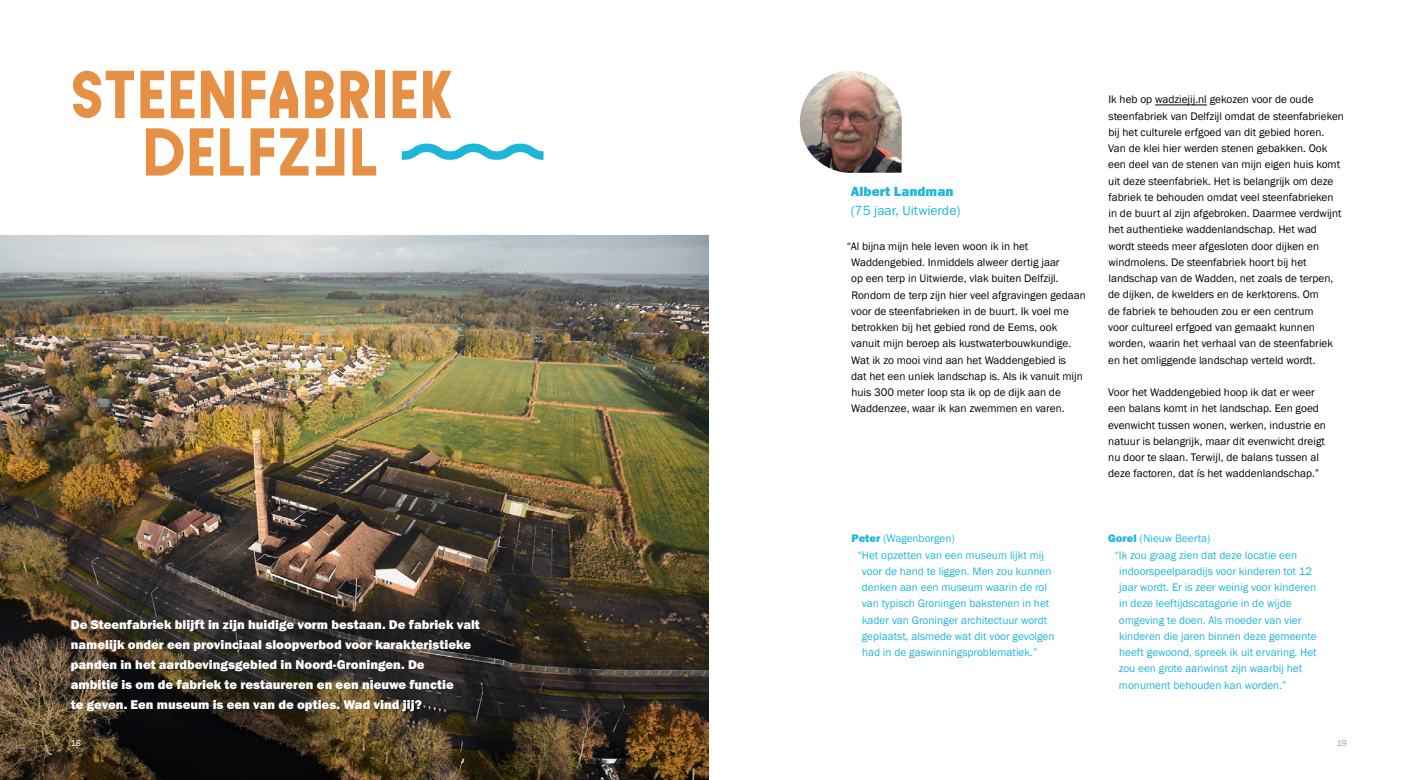
<style>
.page{position:relative;width:1418px;height:780px;background:#fff}
.page>*{position:absolute;margin:0;border:0;box-sizing:border-box;transform-origin:0 0}
.t1{font:67.5px/57.5px "Stormvloed";color:#e69045;text-align:center}
.t2{font:13.75px "Franklin Gothic URW Boo";color:#1cb6d8}
.t3{font:13.75px "Franklin Gothic URW Hea";color:#1cb6d8}
.t4{font:13.12px/20px "Franklin Gothic URW Hea";color:#fff}
.t5{font:11.25px/16.2px "Franklin Gothic";color:#000}
.t6{font:11.25px/16.2px "Franklin Gothic";color:#1cb6d8}
.t7{font:11.25px "Franklin Gothic URW Boo";color:#1cb6d8}
.t8{font:8.75px "Franklin Gothic";color:#fff}
.t9{font:8.75px "Franklin Gothic";color:#9d9d9c}
.s1{font-family:"Franklin Gothic URW Hea"}
</style>
<div class="page">
<hr style="left:1155px;top:105px;width:51px;height:1px;background:#000">
<img style="left:0;top:235px;width:709px;height:545px">
<img style="left:799px;top:71px;width:102px;height:102px">
<svg style="left:402px;top:144px;width:141px;height:16px"></svg>
<h1 class="t1" style="left:71px;top:66px;width:384px">STEENFABRIEK<br>DELFZIJL</h1>
<p class="t3" style="left:850px;top:183px;width:104px">Albert Landman</p>
<p class="t2" style="left:850px;top:202px;width:111px">(75 jaar, Uitwierde)</p>
<p class="t5" style="left:851px;top:238px;width:236px;text-indent:-4px">“Al bijna mijn hele leven woon ik in het Waddengebied. Inmiddels alweer dertig jaar<br>op een terp in Uitwierde, vlak buiten Delfzijl.<br>Rondom de terp zijn hier veel afgravingen gedaan voor de steenfabrieken in de buurt. Ik voel me betrokken bij het gebied rond de Eems, ook vanuit mijn beroep als kustwaterbouwkundige.<br>Wat ik zo mooi vind aan het Waddengebied is<br>dat het een uniek landschap is. Als ik vanuit mijn huis 300 meter loop sta ik op de dijk aan de Waddenzee, waar ik kan zwemmen en varen.</p>
<p class="t5" style="left:1108px;top:92px;width:237px">Ik heb op wadziejij.nl gekozen voor de oude steenfabriek van Delfzijl omdat de steenfabrieken bij het culturele erfgoed van dit gebied horen.<br>Van de klei hier werden stenen gebakken. Ook een deel van de stenen van mijn eigen huis komt uit deze steenfabriek. Het is belangrijk om deze fabriek te behouden omdat veel steenfabrieken in de buurt al zijn afgebroken. Daarmee verdwijnt het authentieke waddenlandschap. Het wad wordt steeds meer afgesloten door dijken en windmolens. De steenfabriek hoort bij het landschap van de Wadden, net zoals de terpen, de dijken, de kwelders en de kerktorens. Om<br>de fabriek te behouden zou er een centrum<br>voor cultureel erfgoed van gemaakt kunnen worden, waarin het verhaal van de steenfabriek en het omliggende landschap verteld wordt.</p>
<p class="t5" style="left:1108px;top:384px;width:219px">Voor het Waddengebied hoop ik dat er weer een balans komt in het landschap. Een goed evenwicht tussen wonen, werken, industrie en natuur is belangrijk, maar dit evenwicht dreigt nu door te slaan. Terwijl, de balans tussen al deze factoren, dat ís het waddenlandschap.”</p>
<p class="t7" style="left:1108px;top:531px;width:104px"><span class="s1">Gorel</span> (Nieuw Beerta)</p>
<p class="t6" style="left:1118px;top:547px;width:199px;text-indent:-4px">“Ik zou graag zien dat deze locatie een indoorspeelparadijs voor kinderen tot 12 jaar wordt. Er is zeer weinig voor kinderen in deze leeftijdscatagorie in de wijde omgeving te doen. Als moeder van vier kinderen die jaren binnen deze gemeente heeft gewoond, spreek ik uit ervaring. Het zou een grote aanwinst zijn waarbij het monument behouden kan worden.”</p>
<p class="t7" style="left:851px;top:531px;width:105px"><span class="s1">Peter</span> (Wagenborgen)</p>
<p class="t6" style="left:861px;top:547px;width:194px;text-indent:-4px">“Het opzetten van een museum lijkt mij voor de hand te liggen. Men zou kunnen denken aan een museum waarin de rol van typisch Groningen bakstenen in het kader van Groninger architectuur wordt geplaatst, alsmede wat dit voor gevolgen had in de gaswinningsproblematiek.”</p>
<p class="t4" style="left:71px;top:614px;width:410px">De Steenfabriek blijft in zijn huidige vorm bestaan. De fabriek valt namelijk onder een provinciaal sloopverbod voor karakteristieke panden in het aardbevingsgebied in Noord-Groningen. De<br>ambitie is om de fabriek te restaureren en een nieuwe functie<br>te geven. Een museum is een van de opties. Wad vind jij?</p>
<p class="t8" style="left:71px;top:737px;width:12px">18</p>
<p class="t9" style="left:1336px;top:737px;width:12px">19</p>
</div>
